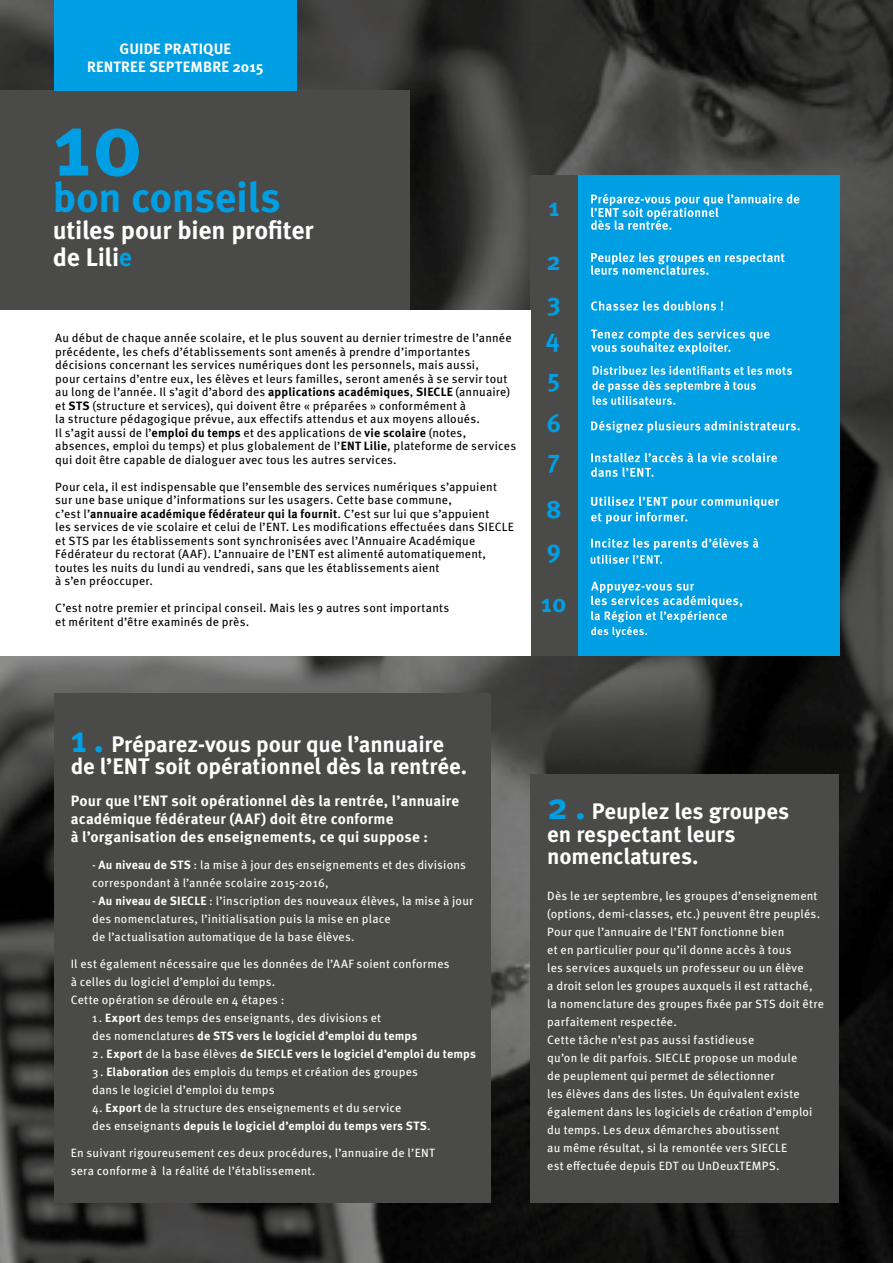
<style>
.page{position:relative;width:893px;height:1263px;background:#fff}
.page>*{position:absolute;margin:0;border:0;box-sizing:border-box;transform-origin:0 0}
.t1{font:700 42px "Meta OT";letter-spacing:-.01em;color:#009fe3}
.t2{font:700 25.5px "Meta OT";letter-spacing:-.005em;color:#fff}
.t3{font:700 25.5px/54px "Meta OT";color:#009fe3}
.t4{font:700 22.5px/22.5px "Meta OT";letter-spacing:-.005em;color:#fff}
.t5{font:700 15px/18px "Meta OT";letter-spacing:.01em;color:#fff;text-align:center}
.t6{font:12px/18px "Meta OT";letter-spacing:.015em;color:#fff}
.t7{font:12px/13.5px "Meta OT";letter-spacing:.015em;color:#000}
.t8{font:700 12px "Meta OT";letter-spacing:.015em;color:#fff}
.s1{font-weight:700}
.s2{font-size:37.5px;color:#009fe3}
.s3{font-weight:400}
</style>
<div class="page">
<img style="left:0;top:0;width:893px;height:1263px">
<div style="left:0;top:90px;width:410px;height:220px;background:#4a4a49"></div>
<div style="left:54px;top:0;width:243px;height:90px;background:#009fe3"></div>
<div style="left:54px;top:693px;width:436px;height:509px;background:#4a4a49"></div>
<div style="left:530px;top:774px;width:309px;height:428px;background:#4a4a49"></div>
<div style="left:530px;top:175px;width:71px;height:481px;background:#4a4a49"></div>
<div style="left:578px;top:175px;width:262px;height:481px;background:#009fe3"></div>
<svg style="left:591px;top:194px;width:208px;height:36px"></svg>
<svg style="left:591px;top:252px;width:194px;height:23px"></svg>
<svg style="left:591px;top:301px;width:132px;height:10px"></svg>
<svg style="left:591px;top:421px;width:209px;height:12px"></svg>
<svg style="left:591px;top:452px;width:186px;height:25px"></svg>
<svg style="left:591px;top:496px;width:188px;height:28px"></svg>
<svg style="left:591px;top:582px;width:151px;height:55px"></svg>
<div style="left:0;top:311px;width:530px;height:345px;background:#fff"></div>
<svg style="left:591px;top:538px;width:168px;height:26px"></svg>
<svg style="left:591px;top:329px;width:179px;height:25px"></svg>
<svg style="left:592px;top:381px;width:164px;height:24px"></svg>
<svg style="left:593px;top:366px;width:199px;height:9px"></svg>
<p class="t5" style="left:87px;top:40px;width:178px">GUIDE PRATIQUE<br>RENTREE SEPTEMBRE 2015</p>
<h1 class="t1" style="left:53px;top:172px;width:230px"><sup>10</sup>bon conseils</h1>
<h2 class="t2" style="left:53px;top:214px;width:262px">utiles pour bien profiter</h2>
<p class="t7" style="left:55px;top:331px;width:462px">Au début de chaque année scolaire, et le plus souvent au dernier trimestre de l’année précédente, les chefs d’établissements sont amenés à prendre d’importantes décisions concernant les services numériques dont les personnels, mais aussi,<br>pour certains d’entre eux, les élèves et leurs familles, seront amenés à se servir tout au long de l’année. Il s’agit d’abord des <span class="s1">applications académiques</span>, <span class="s1">SIECLE</span> (annuaire) et <span class="s1">STS</span> (structure et services), qui doivent être « préparées » conformément à<br>la structure pédagogique prévue, aux effectifs attendus et aux moyens alloués.<br>Il s’agit aussi de l’<span class="s1">emploi du temps</span> et des applications de <span class="s1">vie scolaire</span> (notes, absences, emploi du temps) et plus globalement de l’<span class="s1">ENT Lilie</span>, plateforme de services qui doit être capable de dialoguer avec tous les autres services.</p>
<p class="t7" style="left:55px;top:480px;width:460px">Pour cela, il est indispensable que l’ensemble des services numériques s’appuient sur une base unique d’informations sur les usagers. Cette base commune,<br>c’est l’<span class="s1">annuaire académique fédérateur qui la fournit</span>. C’est sur lui que s’appuient<br>les services de vie scolaire et celui de l’ENT. Les modifications effectuées dans SIECLE et STS par les établissements sont synchronisées avec l’Annuaire Académique Fédérateur du rectorat (AAF). L’annuaire de l’ENT est alimenté automatiquement, toutes les nuits du lundi au vendredi, sans que les établissements aient<br>à s’en préoccuper.</p>
<p class="t7" style="left:55px;top:601px;width:396px">C’est notre premier et principal conseil. Mais les 9 autres sont importants et méritent d’être examinés de près.</p>
<h2 class="t3" style="left:547px;top:181px;width:16px">1<br>2</h2>
<h2 class="t3" style="left:546px;top:284px;width:16px;line-height:36px">3<br>4</h2>
<h2 class="t3" style="left:546px;top:356px;width:16px;line-height:45px">5<br>6</h2>
<h2 class="t3" style="left:546px;top:435px;width:17px;line-height:49.5px">7<br>8</h2>
<h2 class="t3" style="left:541px;top:523px;width:27px">9<br>10</h2>
<h3 class="t4" style="left:71px;top:733px;width:398px"><span class="s2">1 .</span> Préparez-vous pour que l’annuaire de l’ENT soit opérationnel dès la rentrée.</h3>
<p class="t5" style="left:71px;top:792px;width:390px;text-align:left">Pour que l’ENT soit opérationnel dès la rentrée, l’annuaire académique fédérateur (AAF) doit être conforme<br>à l’organisation des enseignements, ce qui suppose :</p>
<p class="t6" style="left:92px;top:856px;width:375px">- <span class="s1">Au niveau de STS</span> : la mise à jour des enseignements et des divisions correspondant à l’année scolaire 2015-2016,</p>
<p class="t6" style="left:92px;top:892px;width:383px">- <span class="s1">Au niveau de SIECLE</span> : l’inscription des nouveaux élèves, la mise à jour des nomenclatures, l’initialisation puis la mise en place<br>de l’actualisation automatique de la base élèves.</p>
<p class="t6" style="left:71px;top:955px;width:380px">Il est également nécessaire que les données de l’AAF soient conformes</p>
<p class="t6" style="left:71px;top:973px;width:206px">à celles du logiciel d’emploi du temps.</p>
<p class="t6" style="left:71px;top:991px;width:215px">Cette opération se déroule en 4 étapes :</p>
<p class="t6" style="left:92px;top:1009px;width:291px">1 . <span class="s1">Export</span> des temps des enseignants, des divisions et</p>
<p class="t8" style="left:92px;top:1028px;width:327px"><span class="s3">des nomenclatures</span> de STS vers le logiciel d’emploi du temps</p>
<p class="t6" style="left:92px;top:1045px;width:386px">2. <span class="s1">Export</span> de la base élèves <span class="s1">de SIECLE vers le logiciel d’emploi du temps<br></span>3 . <span class="s1">Elaboration</span> des emplois du temps et création des groupes<br>dans le logiciel d’emploi du temps</p>
<p class="t6" style="left:92px;top:1099px;width:340px">4. <span class="s1">Export</span> de la structure des enseignements et du service<br>des enseignants <span class="s1">depuis le logiciel d’emploi du temps vers STS</span>.</p>
<p class="t6" style="left:71px;top:1144px;width:365px">En suivant rigoureusement ces deux procédures, l’annuaire de l’ENT sera conforme à la réalité de l’établissement.</p>
<h3 class="t4" style="left:547px;top:801px;width:243px"><span class="s2">2 .</span> Peuplez les groupes en respectant leurs nomenclatures.</h3>
<p class="t6" style="left:547px;top:887px;width:278px">Dès le 1er septembre, les groupes d’enseignement (options, demi-classes, etc.) peuvent être peuplés.<br>Pour que l’annuaire de l’ENT fonctionne bien<br>et en particulier pour qu’il donne accès à tous<br>les services auxquels un professeur ou un élève<br>a droit selon les groupes auxquels il est rattaché, la nomenclature des groupes fixée par STS doit être parfaitement respectée.<br>Cette tâche n’est pas aussi fastidieuse<br>qu’on le dit parfois. SIECLE propose un module<br>de peuplement qui permet de sélectionner<br>les élèves dans des listes. Un équivalent existe également dans les logiciels de création d’emploi du temps. Les deux démarches aboutissent<br>au même résultat, si la remontée vers SIECLE<br>est effectuée depuis EDT ou UnDeuxTEMPS.</p>
</div>
